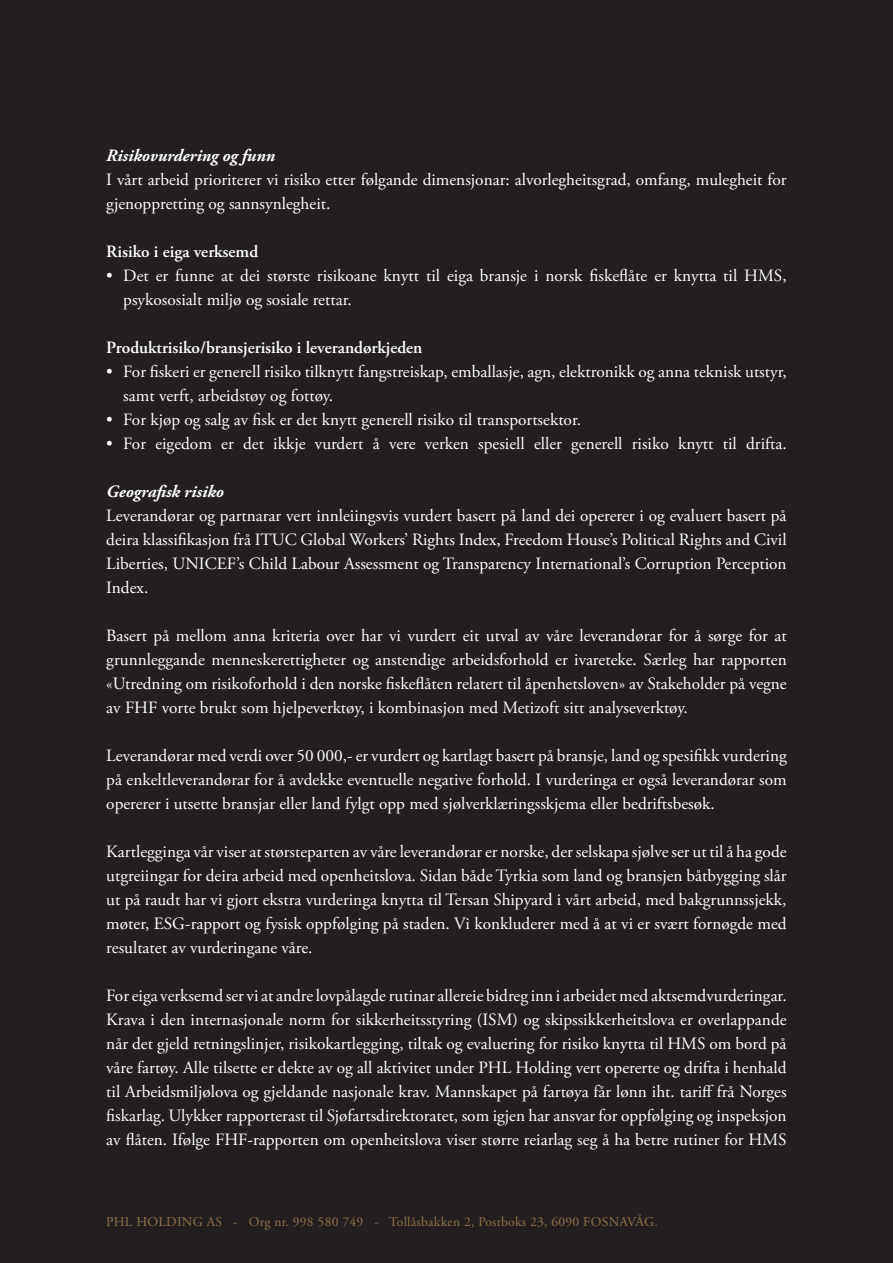
<style>
.page{position:relative;width:893px;height:1263px;background:#231f20}
.page>*{position:absolute;margin:0;border:0;box-sizing:border-box;transform-origin:0 0}
.t1{font:17.25px/24px "Adobe Garamond Pro";color:#fff;text-align:justify}
.t2{font:600 17.25px "Adobe Garamond Pro";color:#fff}
.t3{font:italic 700 17.25px "Adobe Garamond Pro";color:#fff}
.t4{font:13.5px "Adobe Garamond Pro";letter-spacing:.02em;color:#90724b}
</style>
<div class="page">
<p class="t3" style="left:106px;top:146px;width:170px">Risikovurdering og funn</p>
<p class="t1" style="left:106px;top:168px;width:682px">I vårt arbeid prioriterer vi risiko etter følgande dimensjonar: alvorlegheitsgrad, omfang, mulegheit for gjenoppretting og sannsynlegheit.</p>
<p class="t2" style="left:106px;top:242px;width:153px">Risiko i eiga verksemd</p>
<p class="t1" style="left:123px;top:264px;width:665px;text-indent:-17px">• Det er funne at dei største risikoane knytt til eiga bransje i norsk fiskeflåte er knytta til HMS, psykososialt miljø og sosiale rettar.</p>
<p class="t2" style="left:106px;top:338px;width:318px">Produktrisiko/bransjerisiko i leverandørkjeden</p>
<p class="t1" style="left:123px;top:360px;width:665px;text-indent:-17px">• For fiskeri er generell risiko tilknytt fangstreiskap, emballasje, agn, elektronikk og anna teknisk utstyr, samt verft, arbeidstøy og fottøy.</p>
<p class="t1" style="left:106px;top:408px;width:476px">• For kjøp og salg av fisk er det knytt generell risiko til transportsektor.</p>
<p class="t1" style="left:106px;top:432px;width:682px">• For eigedom er det ikkje vurdert å vere verken spesiell eller generell risiko knytt til drifta.</p>
<p class="t3" style="left:106px;top:482px;width:119px">Geografisk risiko</p>
<p class="t1" style="left:106px;top:504px;width:682px">Leverandørar og partnarar vert innleiingsvis vurdert basert på land dei opererer i og evaluert basert på deira klassifikasjon frå ITUC Global Workers’ Rights Index, Freedom House’s Political Rights and Civil Liberties, UNICEF’s Child Labour Assessment og Transparency International’s Corruption Perception Index.</p>
<p class="t1" style="left:106px;top:624px;width:682px">Basert på mellom anna kriteria over har vi vurdert eit utval av våre leverandørar for å sørge for at grunnleggande menneskerettigheter og anstendige arbeidsforhold er ivareteke. Særleg har rapporten «Utredning om risikoforhold i den norske fiskeflåten relatert til åpenhetsloven» av Stakeholder på vegne av FHF vorte brukt som hjelpeverktøy, i kombinasjon med Metizoft sitt analyseverktøy.</p>
<p class="t1" style="left:106px;top:744px;width:682px">Leverandørar med verdi over 50 000,- er vurdert og kartlagt basert på bransje, land og spesifikk vurdering på enkeltleverandørar for å avdekke eventuelle negative forhold. I vurderinga er også leverandørar som opererer i utsette bransjar eller land fylgt opp med sjølverklæringsskjema eller bedriftsbesøk.</p>
<p class="t1" style="left:106px;top:840px;width:682px">Kartlegginga vår viser at størsteparten av våre leverandørar er norske, der selskapa sjølve ser ut til å ha gode utgreiingar for deira arbeid med openheitslova. Sidan både Tyrkia som land og bransjen båtbygging slår ut på raudt har vi gjort ekstra vurderinga knytta til Tersan Shipyard i vårt arbeid, med bakgrunnssjekk, møter, ESG-rapport og fysisk oppfølging på staden. Vi konkluderer med å at vi er svært fornøgde med resultatet av vurderingane våre.</p>
<p class="t1" style="left:106px;top:984px;width:682px">For eiga verksemd ser vi at andre lovpålagde rutinar allereie bidreg inn i arbeidet med aktsemdvurderingar.<br>Krava i den internasjonale norm for sikkerheitsstyring (ISM) og skipssikkerheitslova er overlappande når det gjeld retningslinjer, risikokartlegging, tiltak og evaluering for risiko knytta til HMS om bord på våre fartøy. Alle tilsette er dekte av og all aktivitet under PHL Holding vert opererte og drifta i henhald til Arbeidsmiljølova og gjeldande nasjonale krav. Mannskapet på fartøya får lønn iht. tariff frå Norges fiskarlag. Ulykker rapporterast til Sjøfartsdirektoratet, som igjen har ansvar for oppfølging og inspeksjon av flåten. Ifølge FHF-rapporten om openheitslova viser større reiarlag seg å ha betre rutiner for HMS</p>
<p class="t4" style="left:106px;top:1213px;width:553px">PHL HOLDING AS - Org nr. 998 580 749 - Tollåsbakken 2, Postboks 23, 6090 FOSNAVÅG.</p>
</div>
